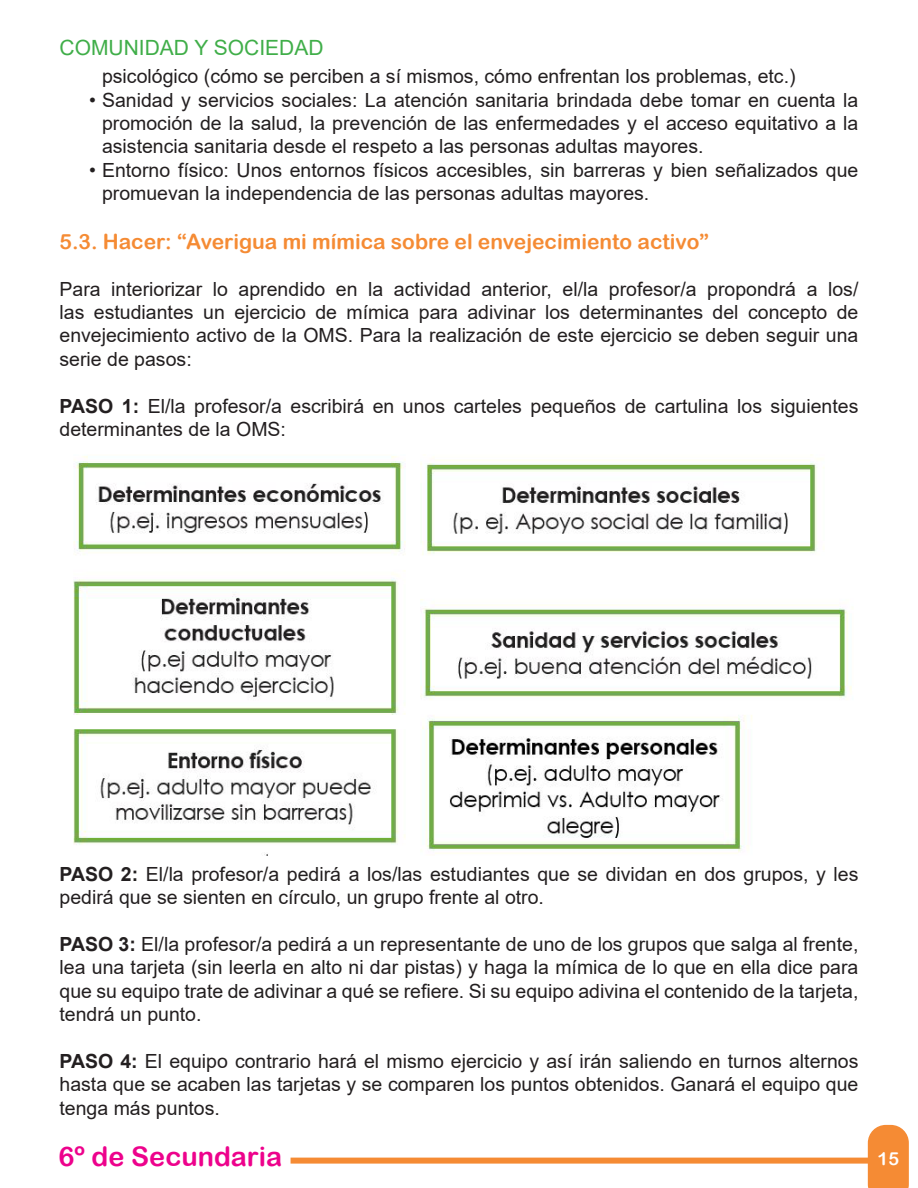
<style>
.page{position:relative;width:918px;height:1188px;background:#fff}
.page>*{position:absolute;margin:0;border:0;box-sizing:border-box;transform-origin:0 0}
.t1{font:27px "Arial Rounded MT Bold";color:#ed028c}
.t2{font:21px "Arial Rounded MT Bold";color:#f58b34}
.t3{font:21px "Arial";color:#40ae49}
.t4{font:19.5px/23.4px "Arial";color:#231f20;text-align:justify}
.t5{font:18px "Arial Rounded MT Bold";color:#fff}
.s1{font-weight:700}
</style>
<div class="page">
<div style="left:291px;top:1158px;width:581px;height:6px;background:#f58b34"></div>
<svg style="left:868px;top:1125px;width:41px;height:63px;background:#f5913f"></svg>
<img style="left:73px;top:456px;width:779px;height:399px">
<p class="t3" style="left:60px;top:33px;width:266px">COMUNIDAD Y SOCIEDAD</p>
<p class="t4" style="left:102px;top:65px;width:695px">psicológico (cómo se perciben a sí mismos, cómo enfrentan los problemas, etc.)</p>
<p class="t4" style="left:102px;top:88px;width:758px;text-indent:-13px">• Sanidad y servicios sociales: La atención sanitaria brindada debe tomar en cuenta la promoción de la salud, la prevención de las enfermedades y el acceso equitativo a la asistencia sanitaria desde el respeto a las personas adultas mayores.</p>
<p class="t4" style="left:102px;top:158px;width:758px;text-indent:-13px">• Entorno físico: Unos entornos físicos accesibles, sin barreras y bien señalizados que promuevan la independencia de las personas adultas mayores.</p>
<p class="t2" style="left:60px;top:229px;width:651px">5.3. Hacer: “Averigua mi mímica sobre el envejecimiento activo”</p>
<p class="t4" style="left:60px;top:277px;width:800px">Para interiorizar lo aprendido en la actividad anterior, el/la profesor/a propondrá a los/ las estudiantes un ejercicio de mímica para adivinar los determinantes del concepto de envejecimiento activo de la OMS. Para la realización de este ejercicio se deben seguir una serie de pasos:</p>
<p class="t4" style="left:60px;top:394px;width:800px"><span class="s1">PASO 1:</span> El/la profesor/a escribirá en unos carteles pequeños de cartulina los siguientes determinantes de la OMS:</p>
<p class="t4" style="left:60px;top:862px;width:800px"><span class="s1">PASO 2:</span> El/la profesor/a pedirá a los/las estudiantes que se dividan en dos grupos, y les pedirá que se sienten en círculo, un grupo frente al otro.</p>
<p class="t4" style="left:60px;top:932px;width:800px"><span class="s1">PASO 3:</span> El/la profesor/a pedirá a un representante de uno de los grupos que salga al frente, lea una tarjeta (sin leerla en alto ni dar pistas) y haga la mímica de lo que en ella dice para que su equipo trate de adivinar a qué se refiere. Si su equipo adivina el contenido de la tarjeta, tendrá un punto.</p>
<p class="t4" style="left:60px;top:1049px;width:800px"><span class="s1">PASO 4:</span> El equipo contrario hará el mismo ejercicio y así irán saliendo en turnos alternos hasta que se acaben las tarjetas y se comparen los puntos obtenidos. Ganará el equipo que tenga más puntos.</p>
<h1 class="t1" style="left:58px;top:1141px;width:225px">6º de Secundaria</h1>
<p class="t5" style="left:878px;top:1148px;width:23px">15</p>
</div>
